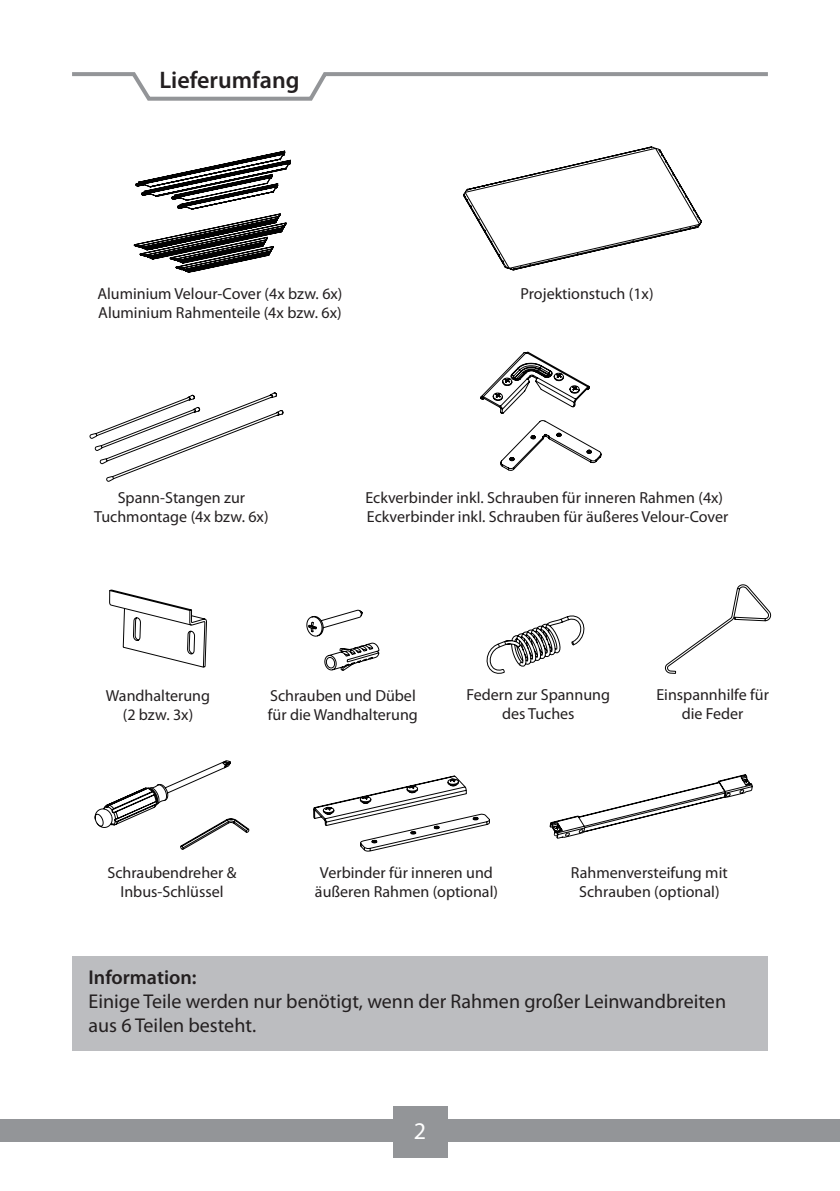
<style>
.page{position:relative;width:840px;height:1191px;background:#fff}
.page>*{position:absolute;margin:0;border:0;box-sizing:border-box;transform-origin:0 0}
.t1{font:600 24px "Myriad Pro";color:#231f20}
.t2{font:24px "Myriad Pro";color:#fff}
.t3{font:20px/24px "Myriad Pro";color:#231f20}
.t4{font:600 20px "Myriad Pro";color:#231f20}
.t5{font:16px/19.2px "Myriad Pro";color:#231f20;text-align:center}
</style>
<div class="page">
<div style="left:72px;top:955px;width:695px;height:95px;background:#bcbdc0"></div>
<div style="left:0;top:1119px;width:839px;height:22px;background:#939598"></div>
<div style="left:392px;top:1106px;width:55px;height:51px;background:#939598"></div>
<svg style="left:72px;top:72px;width:696px;height:29px"></svg>
<svg style="left:134px;top:151px;width:157px;height:122px"></svg>
<svg style="left:463px;top:146px;width:238px;height:125px"></svg>
<svg style="left:89px;top:392px;width:194px;height:90px"></svg>
<svg style="left:480px;top:351px;width:121px;height:120px"></svg>
<svg style="left:109px;top:589px;width:98px;height:79px"></svg>
<svg style="left:306px;top:609px;width:73px;height:62px"></svg>
<svg style="left:94px;top:760px;width:155px;height:90px"></svg>
<svg style="left:486px;top:615px;width:98px;height:59px"></svg>
<svg style="left:665px;top:584px;width:105px;height:90px"></svg>
<svg style="left:313px;top:775px;width:177px;height:76px"></svg>
<svg style="left:549px;top:774px;width:203px;height:65px"></svg>
<h1 class="t1" style="left:159px;top:71px;width:142px">Lieferumfang</h1>
<p class="t5" style="left:97px;top:285px;width:246px;text-align:left">Aluminium Velour-Cover (4x bzw. 6x)<br>Aluminium Rahmenteile (4x bzw. 6x)</p>
<p class="t5" style="left:520px;top:285px;width:134px">Projektionstuch (1x)</p>
<p class="t5" style="left:94px;top:489px;width:176px">Spann-Stangen zur<br>Tuchmontage (4x bzw. 6x)</p>
<p class="t5" style="left:365px;top:489px;width:364px;text-align:left">Eckverbinder inkl. Schrauben für inneren Rahmen (4x)<br>Eckverbinder inkl. Schrauben für äußeres Velour-Cover</p>
<p class="t5" style="left:106px;top:687px;width:106px">Wandhalterung (2 bzw. 3x)</p>
<p class="t5" style="left:466px;top:686px;width:145px">Federn zur Spannung des Tuches</p>
<p class="t5" style="left:656px;top:686px;width:114px">Einspannhilfe für die Feder</p>
<p class="t5" style="left:268px;top:687px;width:151px;text-align:left">Schrauben und Dübel für die Wandhalterung</p>
<p class="t5" style="left:107px;top:864px;width:131px">Schraubendreher &amp;<br>Inbus-Schlüssel</p>
<p class="t5" style="left:315px;top:864px;width:184px">Verbinder für inneren und äußeren Rahmen (optional)</p>
<p class="t5" style="left:570px;top:864px;width:158px">Rahmenversteifung mit<br>Schrauben (optional)</p>
<p class="t4" style="left:88px;top:969px;width:109px">Information:</p>
<p class="t3" style="left:88px;top:990px;width:638px">Einige Teile werden nur benötigt, wenn der Rahmen großer Leinwandbreiten aus 6 Teilen besteht.</p>
<h1 class="t2" style="left:413px;top:1121px;width:14px">32</h1>
</div>
